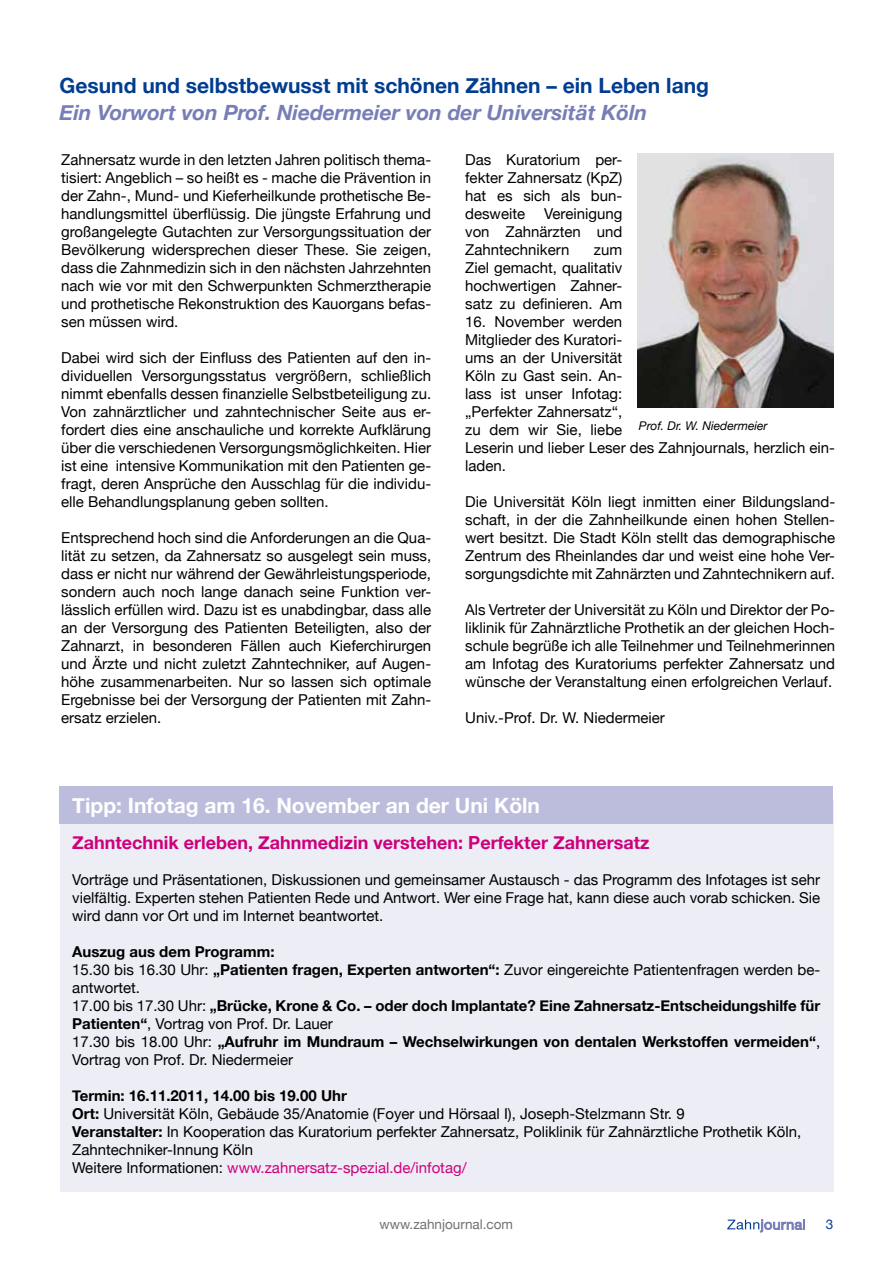
<style>
.page{position:relative;width:893px;height:1263px;background:#fff}
.page>*{position:absolute;margin:0;border:0;box-sizing:border-box;transform-origin:0 0}
.t1{font:700 21px "Helvetica Neue";color:#003d90}
.t2{font:italic 700 21px "Helvetica Neue";color:#777eb7}
.t3{font:700 21px "Helvetica Neue";color:#fff}
.t4{font:700 18px "Helvetica Neue";color:#cd007b}
.t5{font:15px/18px "Helvetica Neue";color:#000;text-align:justify}
.t6{font:700 15px/18px "Helvetica Neue";color:#000}
.t7{font:13.5px "Helvetica Neue";color:#707172}
.t8{font:13.5px "Helvetica Neue";color:#003d90}
.t9{font:italic 12px "Helvetica Neue";color:#000}
.s1{font-weight:400}
.s2{font-weight:700}
.s3{color:#cd007b}
</style>
<div class="page">
<svg style="left:727px;top:1219px;width:78px;height:13px"></svg>
<div style="left:60px;top:800px;width:773px;height:391px;background:#ededf6"></div>
<div style="left:60px;top:786px;width:773px;height:38px;background:#bcbddc"></div>
<img style="left:637px;top:154px;width:196px;height:254px">
<h1 class="t1" style="left:60px;top:72px;width:651px">Gesund und selbstbewusst mit schönen Zähnen – ein Leben lang</h1>
<h1 class="t2" style="left:60px;top:100px;width:589px">Ein Vorwort von Prof. Niedermeier von der Universität Köln</h1>
<p class="t5" style="left:61px;top:150px;width:371px">Zahnersatz wurde in den letzten Jahren politisch thema&shy;tisiert: Angeblich – so heißt es - mache die Prävention in der Zahn-, Mund- und Kieferheilkunde prothetische Be&shy;handlungsmittel überflüssig. Die jüngste Erfahrung und großangelegte Gutachten zur Versorgungssituation der Bevölkerung widersprechen dieser These. Sie zeigen, dass die Zahnmedizin sich in den nächsten Jahrzehnten nach wie vor mit den Schwerpunkten Schmerztherapie und prothetische Rekonstruktion des Kauorgans befas&shy;sen müssen wird.</p>
<p class="t5" style="left:61px;top:348px;width:371px">Dabei wird sich der Einfluss des Patienten auf den in&shy;dividuellen Versorgungsstatus vergrößern, schließlich nimmt ebenfalls dessen finanzielle Selbstbeteiligung zu.<br>Von zahnärztlicher und zahntechnischer Seite aus er&shy;fordert dies eine anschauliche und korrekte Aufklärung über die verschiedenen Versorgungsmöglichkeiten. Hier ist eine intensive Kommunikation mit den Patienten ge&shy;fragt, deren Ansprüche den Ausschlag für die individu&shy;elle Behandlungsplanung geben sollten.</p>
<p class="t5" style="left:61px;top:528px;width:371px">Entsprechend hoch sind die Anforderungen an die Qua&shy;lität zu setzen, da Zahnersatz so ausgelegt sein muss, dass er nicht nur während der Gewährleistungsperiode, sondern auch noch lange danach seine Funktion ver&shy;lässlich erfüllen wird. Dazu ist es unabdingbar, dass alle an der Versorgung des Patienten Beteiligten, also der Zahnarzt, in besonderen Fällen auch Kieferchirurgen und Ärzte und nicht zuletzt Zahntechniker, auf Augen&shy;höhe zusammenarbeiten. Nur so lassen sich optimale Ergebnisse bei der Versorgung der Patienten mit Zahn&shy;ersatz erzielen.</p>
<p class="t5" style="left:465px;top:150px;width:159px">Das Kuratorium per&shy;fekter Zahnersatz (KpZ) hat es sich als bun&shy;desweite</p>
<p class="t5" style="left:465px;top:204px;width:159px;text-indent:79px">Vereinigung von Zahnärzten und Zahntechnikern</p>
<p class="t5" style="left:465px;top:240px;width:159px;text-indent:129px">zum Ziel gemacht, qualitativ hochwertigen Zahner&shy;satz zu definieren. Am</p>
<p class="t5" style="left:465px;top:312px;width:371px;text-align:left">16. November werden<br>Mitglieder des Kuratori-<br>ums an der Universität<br>Köln zu Gast sein. An-<br>lass ist unser Infotag:<br>„Perfekter Zahnersatz“,<br>zu dem wir Sie, liebe<br>Leserin und lieber Leser des Zahnjournals, herzlich ein&shy;laden.</p>
<p class="t5" style="left:465px;top:492px;width:371px">Die Universität Köln liegt inmitten einer Bildungsland&shy;schaft, in der die Zahnheilkunde einen hohen Stellen&shy;wert besitzt. Die Stadt Köln stellt das demographische Zentrum des Rheinlandes dar und weist eine hohe Ver&shy;sorgungsdichte mit Zahnärzten und Zahntechnikern auf.</p>
<p class="t5" style="left:465px;top:600px;width:371px">Als Vertreter der Universität zu Köln und Direktor der Po&shy;liklinik für Zahnärztliche Prothetik an der gleichen Hoch&shy;schule begrüße ich alle Teilnehmer und Teilnehmerinnen am Infotag des Kuratoriums perfekter Zahnersatz und wünsche der Veranstaltung einen erfolgreichen Verlauf.</p>
<p class="t5" style="left:465px;top:708px;width:201px">Univ.-Prof. Dr. W. Niedermeier</p>
<p class="t9" style="left:639px;top:419px;width:130px">Prof. Dr. W. Niedermeier</p>
<h1 class="t3" style="left:72px;top:793px;width:469px">Tipp: Infotag am 16. November an der Uni Köln</h1>
<p class="t4" style="left:72px;top:832px;width:579px">Zahntechnik erleben, Zahnmedizin verstehen: Perfekter Zahnersatz</p>
<p class="t5" style="left:72px;top:871px;width:749px">Vorträge und Präsentationen, Diskussionen und gemeinsamer Austausch - das Programm des Infotages ist sehr vielfältig. Experten stehen Patienten Rede und Antwort. Wer eine Frage hat, kann diese auch vorab schicken. Sie wird dann vor Ort und im Internet beantwortet.</p>
<p class="t6" style="left:72px;top:943px;width:749px">Auszug aus dem Programm:<br><span class="s1">15.30 bis 16.30 Uhr:</span> „Patienten fragen, Experten antworten“: <span class="s1">Zuvor eingereichte Patientenfragen werden be&shy;antwortet.<br>17.00 bis 17.30 Uhr:</span> „Brücke, Krone &amp; Co. – oder doch Implantate? Eine Zahnersatz-Entscheidungshilfe für Patienten“<span class="s1">, Vortrag von Prof. Dr. Lauer<br>17.30 bis 18.00 Uhr:</span> „Aufruhr im Mundraum – Wechselwirkungen von dentalen Werkstoffen vermeiden“<span class="s1">, Vortrag von Prof. Dr. Niedermeier</span></p>
<p class="t5" style="left:72px;top:1087px;width:730px;text-align:left"><span class="s2">Termin: 16.11.2011, 14.00 bis 19.00 Uhr<br>Ort:</span> Universität Köln, Gebäude 35/Anatomie (Foyer und Hörsaal I), Joseph-Stelzmann Str. 9<br><span class="s2">Veranstalter:</span> In Kooperation das Kuratorium perfekter Zahnersatz, Poliklinik für Zahnärztliche Prothetik Köln, Zahntechniker-Innung Köln<br>Weitere Informationen: <span class="s3">www.zahnersatz-spezial.de/infotag/</span></p>
<p class="t7" style="left:380px;top:1216px;width:135px">www.zahnjournal.com</p>
<p class="t8" style="left:826px;top:1216px;width:9px">3</p>
</div>
